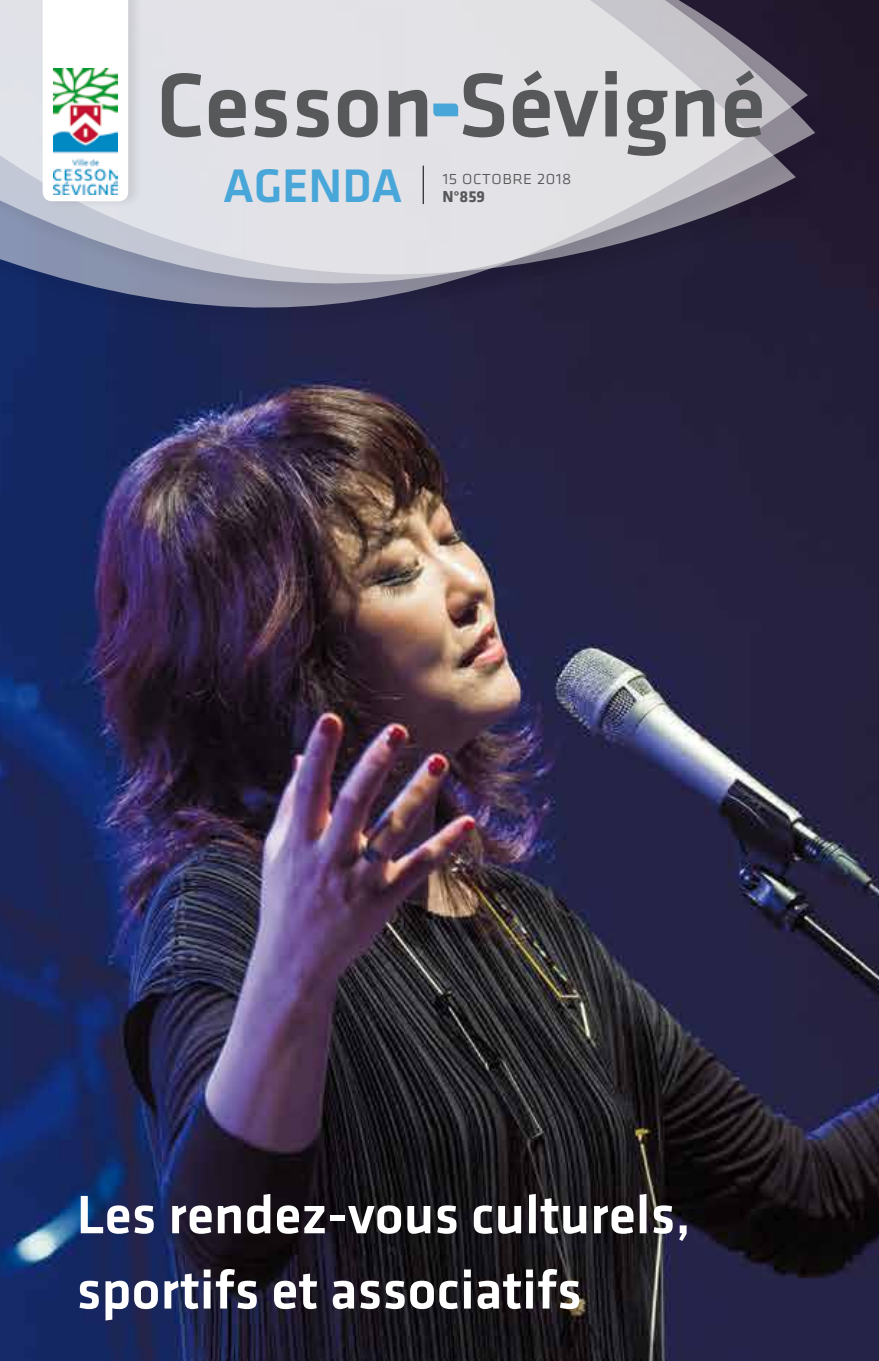
<style>
.page{position:relative;width:879px;height:1361px;background:#fff}
.page>*{position:absolute;margin:0;border:0;box-sizing:border-box;transform-origin:0 0}
.t1{font:500 93.8px "Klavika";color:#57585a}
.t2{font:500 56px/75.2px "Klavika";color:#fff}
.t3{font:500 48.8px "Klavika";color:#49a6d8}
.t4{font:19.2px "Klavika Light Caps SC";color:#57585a}
.t5{font:700 16.4px "Klavika";color:#57585a}
</style>
<div class="page">
<img style="left:0;top:0;width:879px;height:1361px">
<img style="left:0;top:375px;width:796px;height:145px">
<svg style="left:0;top:352px;width:808px;height:23px;background:#1f2249"></svg>
<div style="left:0;top:0;width:838px;height:308px;background:#221830"></div>
<svg style="left:0;top:0;width:815px;height:352px;background:#9f9fae"></svg>
<hr style="left:423px;top:166px;width:1px;height:38px;background:#000">
<svg style="left:433px;top:103px;width:25px;height:13px"></svg>
<div style="left:41px;top:0;width:102px;height:210px;background:#000;opacity:.1"></div>
<div style="left:43px;top:0;width:85px;height:201px;background:#fff"></div>
<img style="left:54px;top:69px;width:63px;height:126px">
<h1 class="t1" style="left:156px;top:42px;width:611px">Cesson Sévigné</h1>
<p class="t3" style="left:223px;top:153px;width:181px">AGENDA</p>
<p class="t4" style="left:442px;top:167px;width:131px">15 octobre 2018</p>
<p class="t5" style="left:442px;top:184px;width:44px">N°859</p>
<p class="t2" style="left:77px;top:1175px;width:616px">Les rendez-vous culturels, sportifs et associatifs</p>
</div>
